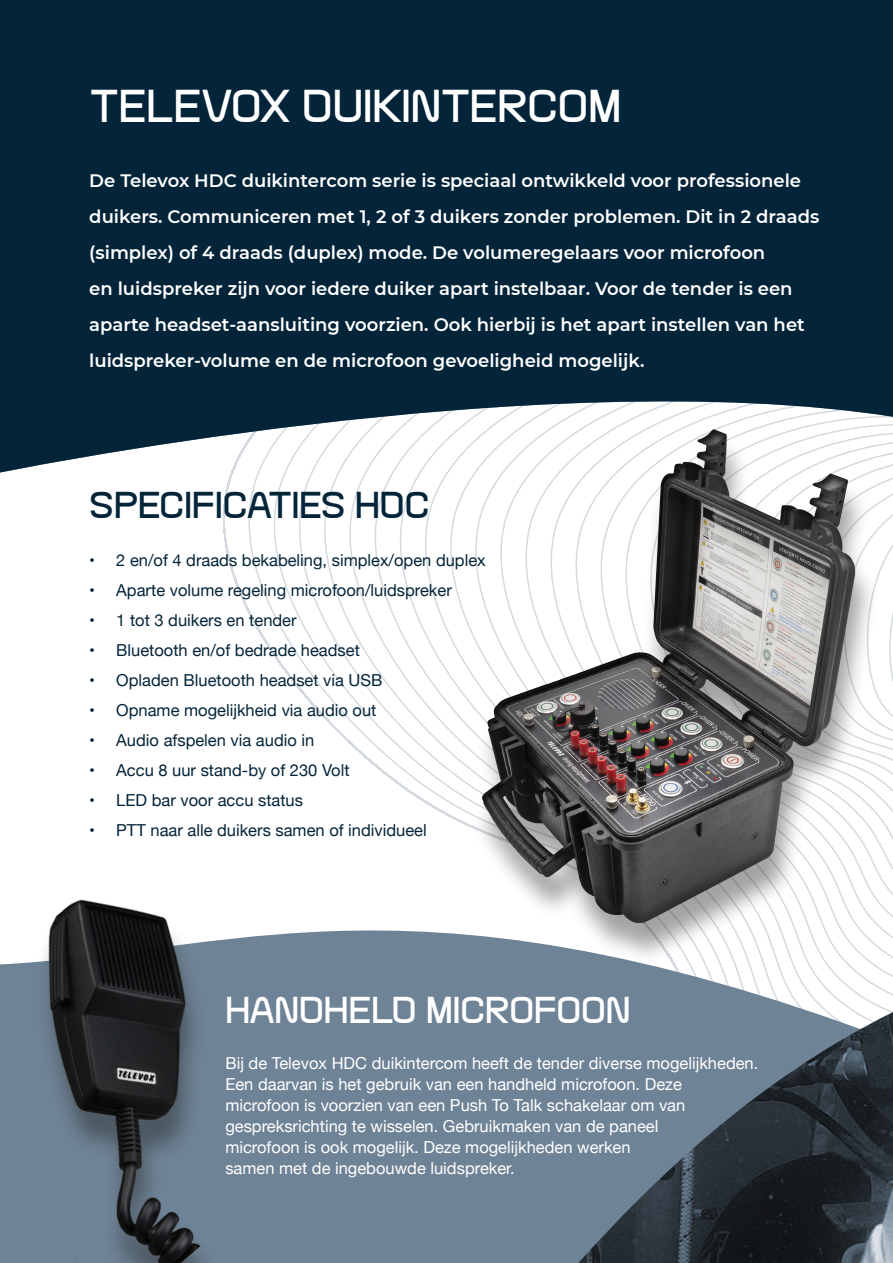
<style>
.page{position:relative;width:893px;height:1263px;background:#fff}
.page>*{position:absolute;margin:0;border:0;box-sizing:border-box;transform-origin:0 0}
.t1{font:48px "Brain Wants";letter-spacing:-.005em;color:#fff}
.t2{font:39px "Brain Wants";color:#fff}
.t3{font:39px "Brain Wants";color:#042439}
.t4{font:600 18px/36px "Montserrat";color:#fff}
.t5{font:16.5px "Helvetica Neue";color:#042439}
.t6{font:16.5px/21px "Helvetica Neue";color:#fff}
</style>
<div class="page">
<svg style="left:223px;top:476px;width:203px;height:327px"></svg>
<div style="left:0;top:0;width:893px;height:473px;background:#042439"></div>
<div style="left:382px;top:930px;width:511px;height:333px;background:#6f8396"></div>
<svg style="left:0;top:899px;width:382px;height:364px;background:#697784"></svg>
<img style="left:578px;top:1012px;width:315px;height:251px">
<div style="left:426px;top:404px;width:467px;height:585px;background:#181816;opacity:.75"></div>
<p class="t1" style="left:89px;top:87px;width:533px">TELEVOX DUIKINTERCOM</p>
<p class="t4" style="left:89px;top:162px;width:732px">De Televox HDC duikintercom serie is speciaal ontwikkeld voor professionele duikers. Communiceren met 1, 2 of 3 duikers zonder problemen. Dit in 2 draads (simplex) of 4 draads (duplex) mode. De volumeregelaars voor microfoon<br>en luidspreker zijn voor iedere duiker apart instelbaar. Voor de tender is een aparte headset-aansluiting voorzien. Ook hierbij is het apart instellen van het luidspreker-volume en de microfoon gevoeligheid mogelijk.</p>
<p class="t3" style="left:89px;top:489px;width:342px">SPECIFICATIES HDC</p>
<p class="t5" style="left:89px;top:548px;width:398px">• 2 en/of 4 draads bekabeling, simplex/open duplex</p>
<p class="t5" style="left:89px;top:578px;width:364px">• Aparte volume regeling microfoon/luidspreker</p>
<p class="t5" style="left:89px;top:608px;width:209px">• 1 tot 3 duikers en tender</p>
<p class="t5" style="left:89px;top:638px;width:272px">• Bluetooth en/of bedrade headset</p>
<p class="t5" style="left:89px;top:668px;width:295px">• Opladen Bluetooth headset via USB</p>
<p class="t5" style="left:89px;top:698px;width:289px">• Opname mogelijkheid via audio out</p>
<p class="t5" style="left:89px;top:728px;width:227px">• Audio afspelen via audio in</p>
<p class="t5" style="left:89px;top:758px;width:262px">• Accu 8 uur stand-by of 230 Volt</p>
<p class="t5" style="left:89px;top:788px;width:215px">• LED bar voor accu status</p>
<p class="t5" style="left:89px;top:818px;width:339px">• PTT naar alle duikers samen of individueel</p>
<p class="t2" style="left:225px;top:994px;width:407px">HANDHELD MICROFOON</p>
<p class="t6" style="left:225px;top:1054px;width:534px">Bij de Televox HDC duikintercom heeft de tender diverse mogelijkheden.<br>Een daarvan is het gebruik van een handheld microfoon. Deze microfoon is voorzien van een Push To Talk schakelaar om van gespreksrichting te wisselen. Gebruikmaken van de paneel<br>microfoon is ook mogelijk. Deze mogelijkheden werken<br>samen met de ingebouwde luidspreker.</p>
</div>
